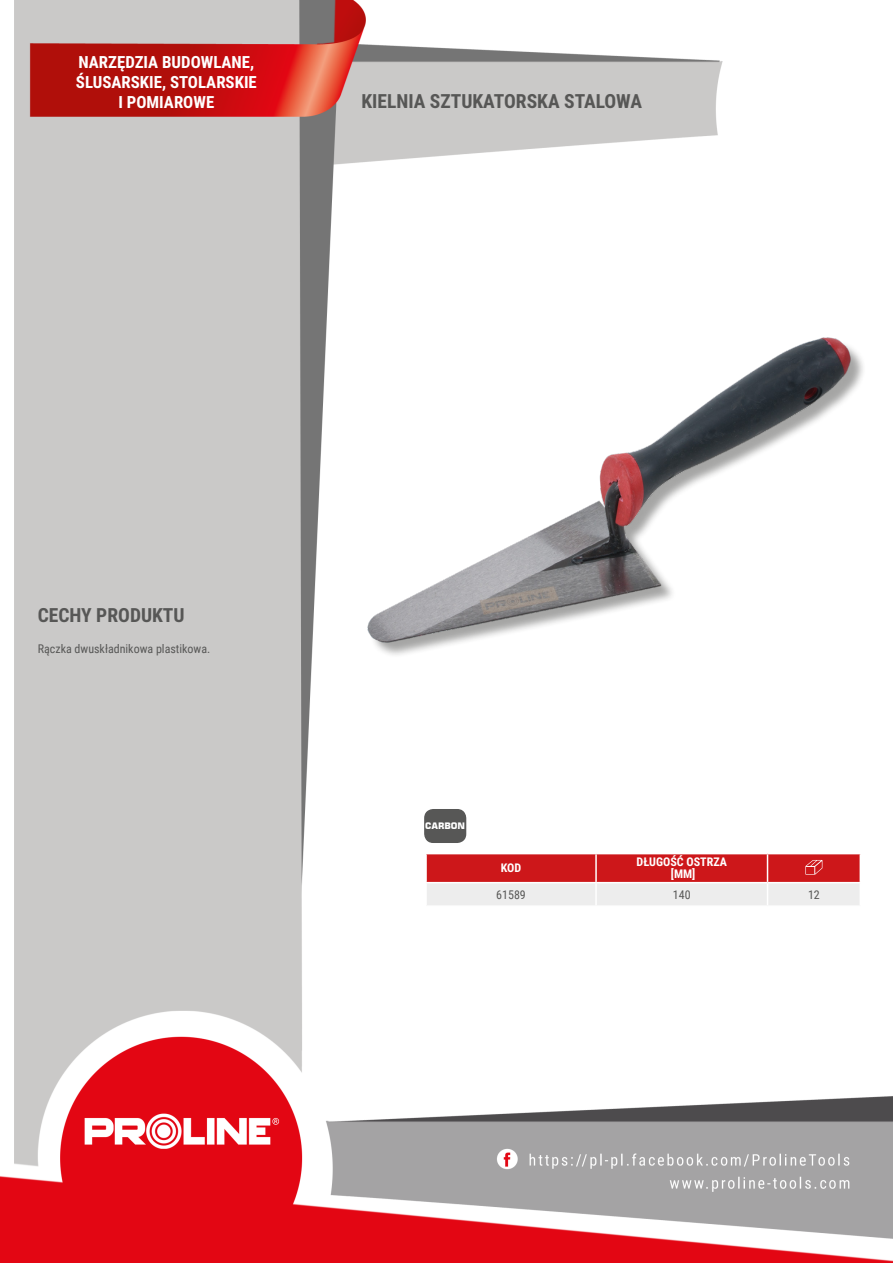
<style>
.page{position:relative;width:893px;height:1263px;background:#fff}
.page>*{position:absolute;margin:0;border:0;box-sizing:border-box;transform-origin:0 0}
.Lewo_bez_dzielenia{font:700 19.5px "Roboto Condensed";color:#575756}
.MateriaĹ__CECHY{font:700 19.5px "Roboto Condensed";color:#575756}
.NagĹ_Ăłwek{font:700 16.8px/20.1px "Roboto Condensed";color:#fff;text-align:center}
.Opisy{font:12px "Roboto Condensed";color:#575756}
.Ĺšrodek_bez_dzieleni{font:700 12px "Roboto Condensed";color:#fff}
.Indeks{font:12px "Roboto Condensed";color:#575756}
.Center{font:12px "Roboto Condensed";color:#575756}
.Ĺšrodek__wymuszenie{font:700 12px "Roboto Condensed";color:#fff}
.Tabelka_nagĹ_Ăłwek{font:700 12px "Roboto Condensed";color:#fff}
.t1{font:700 8.85px "Square 721 BT";color:#fff}
</style>
<div class="page">
<img style="left:0;top:0;width:893px;height:1263px">
<div style="left:369px;top:340px;width:498px;height:319px;background:#1d1d1b;opacity:.4"></div>
<img style="left:367px;top:337px;width:483px;height:305px">
<hr style="left:425px;top:854px;width:2px;height:28px;background:#fff">
<hr style="left:425px;top:883px;width:2px;height:22px;background:#fff">
<hr style="left:425px;top:853px;width:171px;height:1px;background:#fff">
<hr style="left:425px;top:882px;width:171px;height:1px;background:#fff">
<hr style="left:425px;top:905px;width:171px;height:2px;background:#fff">
<hr style="left:596px;top:905px;width:171px;height:2px;background:#fff">
<hr style="left:767px;top:905px;width:94px;height:2px;background:#fff">
<svg style="left:426px;top:853px;width:435px;height:52px"></svg>
<div style="left:425px;top:810px;width:41px;height:32px;background:#575756;border-radius:8px"></div>
<div style="left:424px;top:809px;width:42px;height:34px;border:1px solid #575756;border-radius:8px"></div>
<p class="NagĹ_Ăłwek" style="left:76px;top:51px;width:182px">NARZĘDZIA BUDOWLANE,<br>ŚLUSARSKIE, STOLARSKIE<br>I POMIAROWE</p>
<p class="Lewo_bez_dzielenia" style="left:361px;top:88px;width:282px">KIELNIA SZTUKATORSKA STALOWA</p>
<p class="MateriaĹ__CECHY" style="left:38px;top:601px;width:148px">CECHY PRODUKTU</p>
<p class="Opisy" style="left:38px;top:640px;width:174px">Rączka dwuskładnikowa plastikowa.</p>
<p class="t1" style="left:425px;top:821px;width:41px">CARBON</p>
<p class="Tabelka_nagĹ_Ăłwek" style="left:501px;top:860px;width:22px">KOD</p>
<p class="Ĺšrodek_bez_dzieleni" style="left:637px;top:854px;width:92px">DŁUGOŚĆ OSTRZA</p>
<p class="Ĺšrodek__wymuszenie" style="left:671px;top:866px;width:26px">[MM]</p>
<p class="Indeks" style="left:496px;top:886px;width:31px">61589</p>
<p class="Center" style="left:673px;top:886px;width:19px">140</p>
<p class="Center" style="left:808px;top:886px;width:13px">12</p>
</div>
